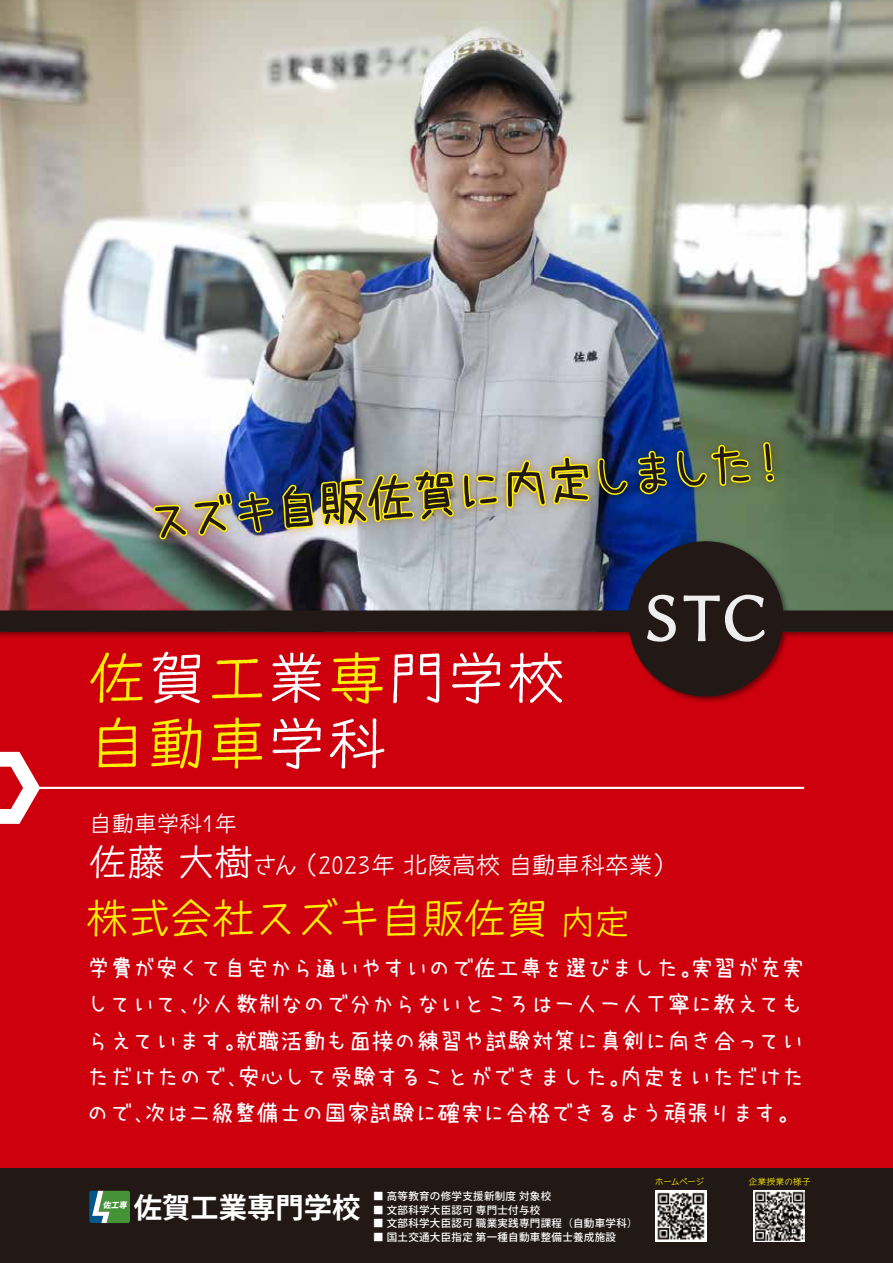
<style>
.page{position:relative;width:893px;height:1263px;background:#ce000e}
.page>*{position:absolute;margin:0;border:0;box-sizing:border-box;transform-origin:0 0}
.t1{font:57px/65.6px "September N 3";letter-spacing:.05em;color:#fff}
.t2{font:49.5px "uzura font";color:#221815}
.t3{font:42px "September N 3";color:#fef000}
.t4{font:700 28.35px "Koz Go Pro";color:#fff}
.t5{font:24px "September N 3";letter-spacing:.005em;color:#fff}
.t6{font:22.5px/36px "uzura font";letter-spacing:.005em;color:#fff;text-align:justify}
.t7{font:22.5px "September N 3";color:#fff}
.t8{font:500 10.5px "Koz Go Pro";letter-spacing:.03em;color:#fff}
.t9{font:9px "September N 3";letter-spacing:-.005em;color:#fef000}
.t10{font:9px "September N 3";letter-spacing:-.04em;color:#fef000}
.t11{font:italic 800 8.1px "Koz Go Pro";color:#fff}
.s1{color:#fef000}
.s2{font-size:37.5px}
.s3{font-size:34.5px}
</style>
<div class="page">
<div style="left:0;top:1169px;width:893px;height:94px;background:#221815"></div>
<img style="left:0;top:0;width:893px;height:537px">
<svg style="left:0;top:752px;width:40px;height:72px"></svg>
<hr style="left:28px;top:787px;width:776px;height:2px;background:#fff">
<svg style="left:89px;top:1191px;width:41px;height:32px"></svg>
<img style="left:128px;top:419px;width:682px;height:118px">
<img style="left:152px;top:416px;width:477px;height:121px">
<svg style="left:636px;top:449px;width:33px;height:47px"></svg>
<svg style="left:675px;top:443px;width:77px;height:46px"></svg>
<svg style="left:761px;top:441px;width:15px;height:96px"></svg>
<img style="left:655px;top:1191px;width:51px;height:51px">
<img style="left:754px;top:1191px;width:51px;height:50px">
<img style="left:0;top:537px;width:893px;height:165px">
<svg style="left:0;top:540px;width:893px;height:158px"></svg>
<svg style="left:647px;top:595px;width:29px;height:47px"></svg>
<svg style="left:684px;top:595px;width:80px;height:47px"></svg>
<h2 class="t2" style="left:143px;top:500px;width:652px;rotate:-6deg">スズキ自販佐賀に内定しました！</h2>
<h1 class="t1" style="left:89px;top:645px;width:477px"><span class="s1">佐</span>賀<span class="s1">工</span>業<span class="s1">専</span>門学校<span class="s1">自動車</span>学科</h1>
<p class="t7" style="left:89px;top:812px;width:149px">自動車学科1年</p>
<p class="t5" style="left:89px;top:853px;width:589px"><span class="s2">佐藤 大樹</span>さん（2023年北陵高校自動車科卒業）</p>
<h3 class="t3" style="left:86px;top:897px;width:545px">株式会社スズキ自販佐賀 <span class="s3">内定</span></h3>
<p class="t6" style="left:87px;top:950px;width:719px">学費が安くて自宅から通いやすいので佐工専を選びました。実習が充実していて、少人数制なので分からないところは一人一人丁寧に教えてもらえています。就職活動も面接の練習や試験対策に真剣に向き合っていただけたので、安心して受験することができました。内定をいただけたので、次は二級整備士の国家試験に確実に合格できるよう頑張ります。</p>
<p class="t11" style="left:103px;top:1199px;width:28px">佐工専</p>
<p class="t4" style="left:134px;top:1189px;width:228px">佐賀工業専門学校</p>
<p class="t8" style="left:373px;top:1189px;width:179px">■ 高等教育の修学支援新制度対象校</p>
<p class="t8" style="left:373px;top:1203px;width:169px">■ 文部科学大臣認可専門士付与校</p>
<p class="t8" style="left:373px;top:1216px;width:266px">■ 文部科学大臣認可職業実践専門課程（自動車学科）</p>
<p class="t8" style="left:373px;top:1230px;width:244px">■ 国土交通大臣指定第一種自動車整備士養成施設</p>
<p class="t10" style="left:655px;top:1177px;width:51px">ホームページ</p>
<p class="t9" style="left:748px;top:1177px;width:64px">企業授業の様子</p>
</div>
